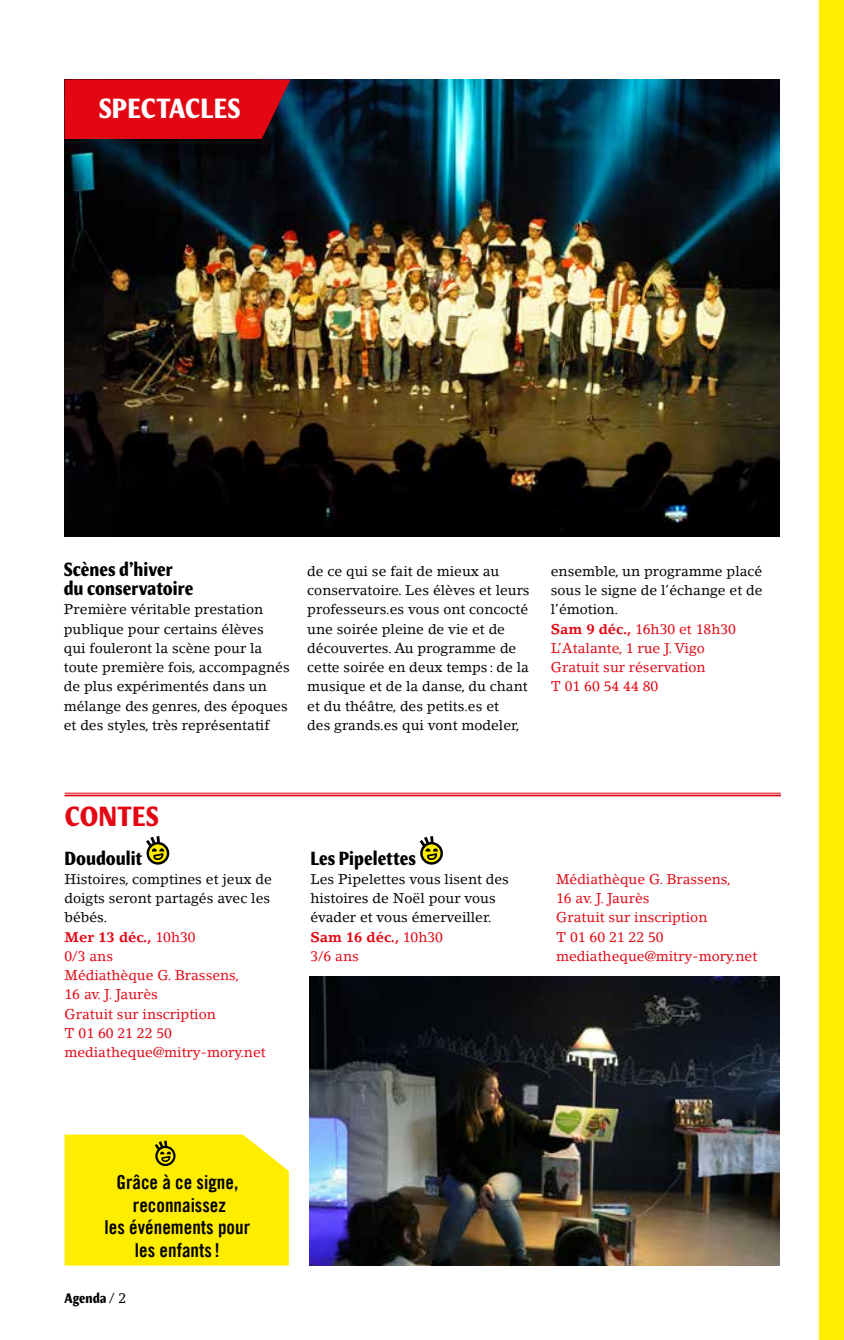
<style>
.page{position:relative;width:844px;height:1340px;background:#fff}
.page>*{position:absolute;margin:0;border:0;box-sizing:border-box;transform-origin:0 0}
.t1{font:700 condensed 28px "Meadow Pro";letter-spacing:.01em;color:#fff}
.t2{font:700 condensed 28px "Meadow Pro";letter-spacing:.01em;color:#e30613}
.t3{font:19.25px/22.8px "Trade Gothic LT Bold Cond Twenty";color:#000;text-align:center}
.t4{font:700 condensed 19.25px/19.2px "Meadow Pro";color:#000}
.t5{font:14px/19.2px "Lino Letter";color:#000}
.t6{font:14px/19.2px "Lino Letter";color:#e30613}
.t7{font:700 condensed 14px "Meadow Pro";color:#000}
.s1{color:#000}
.s2{font-weight:700}
.s3{font-weight:700;color:#e30613}
.s4{color:#e30613}
.s5{font-family:"Lino Letter";font-weight:400;font-stretch:normal}
</style>
<div class="page">
<div style="left:64px;top:1134px;width:225px;height:131px;background:#ffed00"></div>
<hr style="left:64px;top:792px;width:716px;height:1px;background:#e30613">
<hr style="left:64px;top:794px;width:716px;height:2px;background:#e30613">
<svg style="left:148px;top:843px;width:20px;height:20px"></svg>
<div style="left:146px;top:842px;width:23px;height:22px;border:2px solid #000;border-radius:50%"></div>
<svg style="left:146px;top:836px;width:18px;height:25px"></svg>
<svg style="left:421px;top:843px;width:20px;height:20px"></svg>
<div style="left:420px;top:842px;width:23px;height:22px;border:2px solid #000;border-radius:50%"></div>
<svg style="left:419px;top:836px;width:19px;height:25px"></svg>
<img style="left:65px;top:79px;width:714px;height:457px">
<svg style="left:64px;top:79px;width:226px;height:60px;background:#d30715"></svg>
<img style="left:310px;top:976px;width:469px;height:289px">
<div style="left:819px;top:0;width:24px;height:1339px;background:#ffed00"></div>
<h1 class="t1" style="left:99px;top:92px;width:143px">SPECTACLES</h1>
<h2 class="t4" style="left:64px;top:559px;width:131px">Scènes d’hiver du conservatoire</h2>
<p class="t5" style="left:64px;top:599px;width:227px">Première véritable prestation publique pour certains élèves<br>qui fouleront la scène pour la toute première fois, accompagnés de plus expérimentés dans un mélange des genres, des époques et des styles, très représentatif</p>
<p class="t5" style="left:307px;top:561px;width:224px">de ce qui se fait de mieux au conservatoire. Les élèves et leurs professeurs.es vous ont concocté une soirée pleine de vie et de découvertes. Au programme de cette soirée en deux temps : de la musique et de la danse, du chant et du théâtre, des petits.es et<br>des grands.es qui vont modeler,</p>
<p class="t6" style="left:550px;top:561px;width:213px"><span class="s1">ensemble, un programme placé sous le signe de l’échange et de l’émotion.<br></span><span class="s2">Sam 9 déc.,</span> 16h30 et 18h30<br>L’Atalante, 1 rue J. Vigo<br>Gratuit sur réservation<br>T 01 60 54 44 80</p>
<h1 class="t2" style="left:65px;top:799px;width:96px">CONTES</h1>
<h2 class="t4" style="left:64px;top:848px;width:79px">Doudoulit</h2>
<p class="t6" style="left:64px;top:869px;width:209px"><span class="s1">Histoires, comptines et jeux de doigts seront partagés avec les bébés.<br></span><span class="s2">Mer 13 déc.,</span> 10h30<br>0/3 ans<br>Médiathèque G. Brassens,<br>16 av. J. Jaurès<br>Gratuit sur inscription<br>T 01 60 21 22 50 mediatheque@mitry-mory.net</p>
<h2 class="t4" style="left:310px;top:848px;width:107px">Les Pipelettes</h2>
<p class="t5" style="left:310px;top:869px;width:200px">Les Pipelettes vous lisent des histoires de Noël pour vous évader et vous émerveiller.<br><span class="s3">Sam 16 déc.,</span> <span class="s4">10h30<br>3/6 ans</span></p>
<p class="t6" style="left:556px;top:869px;width:203px">Médiathèque G. Brassens,<br>16 av. J. Jaurès<br>Gratuit sur inscription<br>T 01 60 21 22 50 mediatheque@mitry-mory.net</p>
<h2 class="t3" style="left:105px;top:1170px;width:147px">Grâce à ce signe, reconnaissez<br>les événements pour les enfants!</h2>
<p class="t7" style="left:64px;top:1289px;width:63px">Agenda <span class="s5">/ 2</span></p>
</div>
